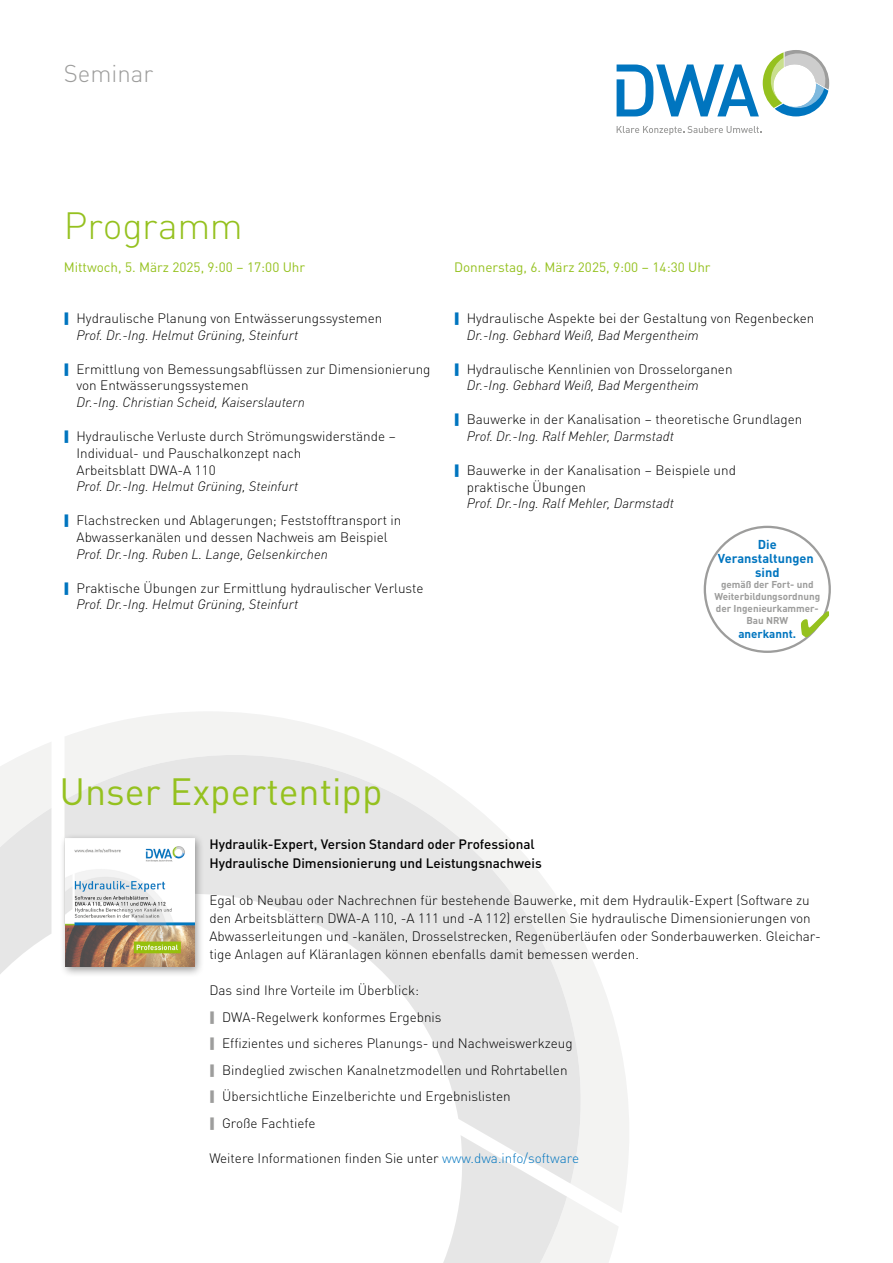
<style>
.page{position:relative;width:893px;height:1263px;background:#fff}
.page>*{position:absolute;margin:0;border:0;box-sizing:border-box;transform-origin:0 0}
.Programm{font:37.5px "DINOT";color:#95c11f}
.Untertitel{font:300 37.5px "DINOT";letter-spacing:-.005em;color:#95c11f}
.t1{font:300 24px "DINOT";color:#9d9d9c}
.Fachpubl_Übertitel{font:300 13.5px/16.8px "DINOT";color:#000}
.Fachpubl_-_Titel{font:500 13.5px "DINOT";color:#000}
.Untertitel-2{font:13.5px "DINOT";color:#95c11f}
.t2{font:700 12.75px/14px "DINOT";color:#0075bf;text-align:center}
.t3{font:700 11.55px "DINOT";color:#0075bf}
.t4{font:700 9.9px/11.9px "DINOT";color:#9d9d9c;text-align:center}
.s1{font-style:italic}
.s2{color:#0075bf}
</style>
<div class="page">
<svg style="left:619px;top:1043px;width:10px;height:169px;fill:#f3f3f2"></svg>
<svg style="left:65px;top:712px;width:297px;height:29px;fill:#f3f3f2"></svg>
<svg style="left:801px;top:611px;width:28px;height:26px"></svg>
<svg style="left:617px;top:126px;width:144px;height:9px"></svg>
<svg style="left:617px;top:50px;width:212px;height:66px"></svg>
<svg style="left:0;top:741px;width:619px;height:522px"></svg>
<p class="t1" style="left:64px;top:55px;width:91px">Seminar</p>
<p class="Untertitel" style="left:64px;top:197px;width:181px">Programm</p>
<p class="Untertitel-2" style="left:64px;top:257px;width:243px">Mittwoch, 5. März 2025, 9:00 – 17:00 Uhr</p>
<p class="Fachpubl_Übertitel" style="left:77px;top:309px;width:307px">Hydraulische Planung von Entwässerungssystemen<br><span class="s1">Prof. Dr.-Ing. Helmut Grüning, Steinfurt</span></p>
<p class="Fachpubl_Übertitel" style="left:77px;top:359px;width:355px">Ermittlung von Bemessungsabflüssen zur Dimensionierung von Entwässerungssystemen<br><span class="s1">Dr.-Ing. Christian Scheid, Kaiserslautern</span></p>
<p class="Fachpubl_Übertitel" style="left:77px;top:427px;width:321px">Hydraulische Verluste durch Strömungswiderstände – Individual- und Pauschalkonzept nach<br>Arbeitsblatt DWA-A 110<br><span class="s1">Prof. Dr.-Ing. Helmut Grüning, Steinfurt</span></p>
<p class="Fachpubl_Übertitel" style="left:77px;top:511px;width:326px">Flachstrecken und Ablagerungen; Feststofftransport in<br>Abwasserkanälen und dessen Nachweis am Beispiel<br><span class="s1">Prof. Dr.-Ing. Ruben L. Lange, Gelsenkirchen</span></p>
<p class="Fachpubl_Übertitel" style="left:77px;top:578px;width:348px">Praktische Übungen zur Ermittlung hydraulischer Verluste<br><span class="s1">Prof. Dr.-Ing. Helmut Grüning, Steinfurt</span></p>
<p class="Untertitel-2" style="left:454px;top:257px;width:258px">Donnerstag, 6. März 2025, 9:00 – 14:30 Uhr</p>
<p class="Fachpubl_Übertitel" style="left:467px;top:309px;width:349px">Hydraulische Aspekte bei der Gestaltung von Regenbecken<br><span class="s1">Dr.-Ing. Gebhard Weiß, Bad Mergentheim</span></p>
<p class="Fachpubl_Übertitel" style="left:467px;top:359px;width:267px">Hydraulische Kennlinien von Drosselorganen<br><span class="s1">Dr.-Ing. Gebhard Weiß, Bad Mergentheim</span></p>
<p class="Fachpubl_Übertitel" style="left:467px;top:410px;width:337px">Bauwerke in der Kanalisation – theoretische Grundlagen<br><span class="s1">Prof. Dr.-Ing. Ralf Mehler, Darmstadt</span></p>
<p class="Fachpubl_Übertitel" style="left:467px;top:461px;width:271px">Bauwerke in der Kanalisation – Beispiele und praktische Übungen<br><span class="s1">Prof. Dr.-Ing. Ralf Mehler, Darmstadt</span></p>
<p class="t2" style="left:718px;top:536px;width:97px">Die<br>Veranstaltungen sind</p>
<p class="t4" style="left:714px;top:578px;width:107px">gemäß der Fort- und<br>Weiterbildungsordnung der Ingenieurkammer-<br>Bau NRW</p>
<p class="t3" style="left:738px;top:625px;width:59px">anerkannt.</p>
<p class="Programm" style="left:60px;top:763px;width:324px">Unser Expertentipp</p>
<p class="Fachpubl_-_Titel" style="left:209px;top:833px;width:327px">Hydraulik-Expert, Version Standard oder Professional</p>
<p class="Fachpubl_-_Titel" style="left:209px;top:853px;width:334px">Hydraulische Dimensionierung und Leistungsnachweis</p>
<p class="Fachpubl_Übertitel" style="left:209px;top:891px;width:613px;line-height:18px">Egal ob Neubau oder Nachrechnen für bestehende Bauwerke, mit dem Hydraulik-Expert (Software zu den Arbeitsblättern DWA-A 110, -A 111 und -A 112) erstellen Sie hydraulische Dimensionierungen von Abwasserleitungen und -kanälen, Drosselstrecken, Regenüberläufen oder Sonderbauwerken. Gleichar&shy;tige Anlagen auf Kläranlagen können ebenfalls damit bemessen werden.</p>
<p class="Fachpubl_Übertitel" style="left:209px;top:981px;width:211px">Das sind Ihre Vorteile im Überblick:</p>
<p class="Fachpubl_Übertitel" style="left:222px;top:1008px;width:221px">DWA-Regelwerk konformes Ergebnis</p>
<p class="Fachpubl_Übertitel" style="left:222px;top:1034px;width:352px">Effizientes und sicheres Planungs- und Nachweiswerkzeug</p>
<p class="Fachpubl_Übertitel" style="left:222px;top:1061px;width:347px">Bindeglied zwischen Kanalnetzmodellen und Rohrtabellen</p>
<p class="Fachpubl_Übertitel" style="left:222px;top:1087px;width:290px">Übersichtliche Einzelberichte und Ergebnislisten</p>
<p class="Fachpubl_Übertitel" style="left:222px;top:1114px;width:95px">Große Fachtiefe</p>
<p class="Fachpubl_Übertitel" style="left:209px;top:1149px;width:371px">Weitere Informationen finden Sie unter <span class="s2">www.dwa.info/software</span></p>
</div>
